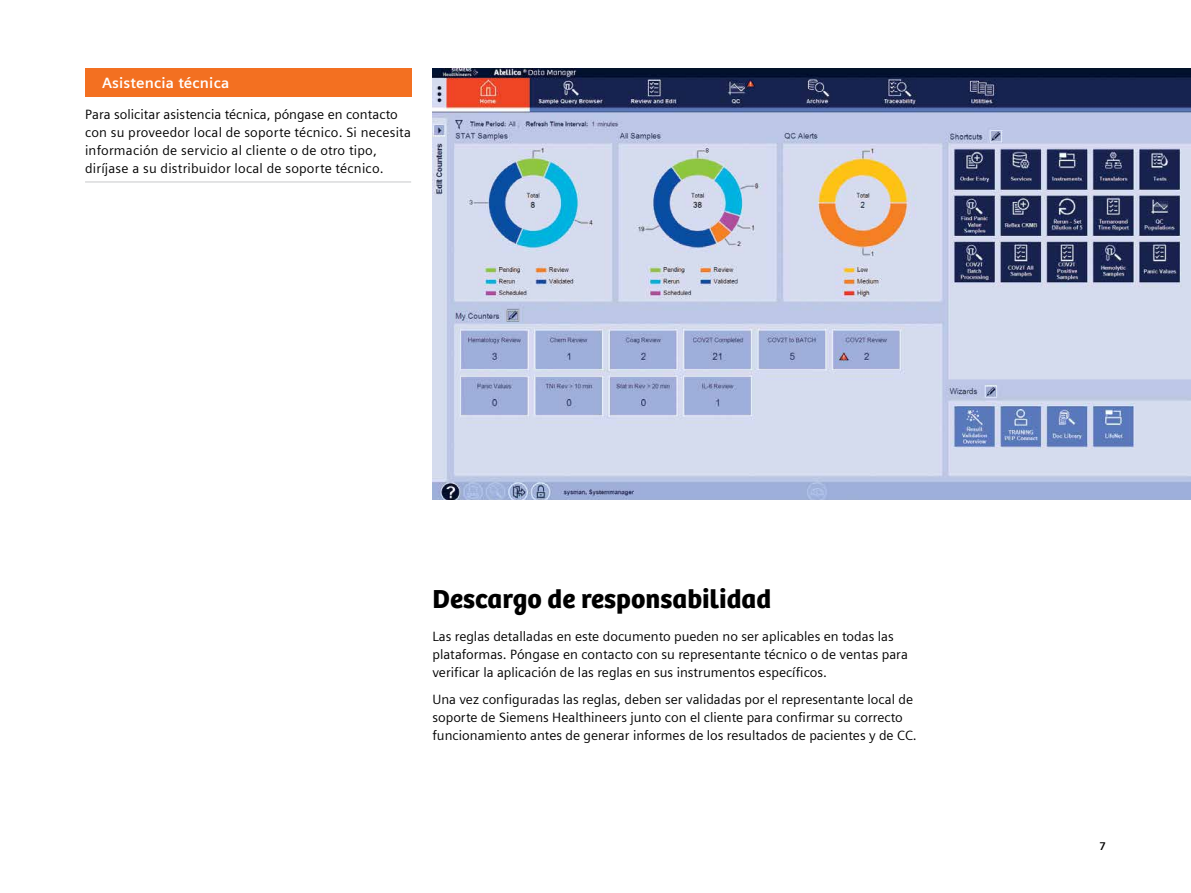
<style>
.page{position:relative;width:1191px;height:893px;background:#fff}
.page>*{position:absolute;margin:0;border:0;box-sizing:border-box;transform-origin:0 0}
.t1{font:27px "SH Bree Headline Regular";color:#000}
.t2{font:700 15px "Siemens Sans";letter-spacing:.01em;color:#fff}
.t3{font:13.5px/18px "Siemens Sans";color:#000}
.t4{font:700 11.25px "Siemens Sans";color:#000}
</style>
<div class="page">
<img style="left:432px;top:68px;width:759px;height:432px">
<div style="left:85px;top:68px;width:326px;height:28px;background:#f37021"></div>
<hr style="left:85px;top:182px;width:326px;height:1px;background:#c7c8ca">
<p class="t2" style="left:102px;top:71px;width:129px">Asistencia técnica</p>
<p class="t3" style="left:85px;top:105px;width:327px">Para solicitar asistencia técnica, póngase en contacto con su proveedor local de soporte técnico. Si necesita información de servicio al cliente o de otro tipo, diríjase a su distribuidor local de soporte técnico.</p>
<h1 class="t1" style="left:432px;top:578px;width:340px">Descargo de responsabilidad</h1>
<p class="t3" style="left:432px;top:627px;width:477px">Las reglas detalladas en este documento pueden no ser aplicables en todas las plataformas. Póngase en contacto con su representante técnico o de ventas para verificar la aplicación de las reglas en sus instrumentos específicos.</p>
<p class="t3" style="left:432px;top:689px;width:486px">Una vez configuradas las reglas, deben ser validadas por el representante local de soporte de Siemens Healthineers junto con el cliente para confirmar su correcto funcionamiento antes de generar informes de los resultados de pacientes y de CC.</p>
<p class="t4" style="left:1099px;top:838px;width:8px">7</p>
</div>
